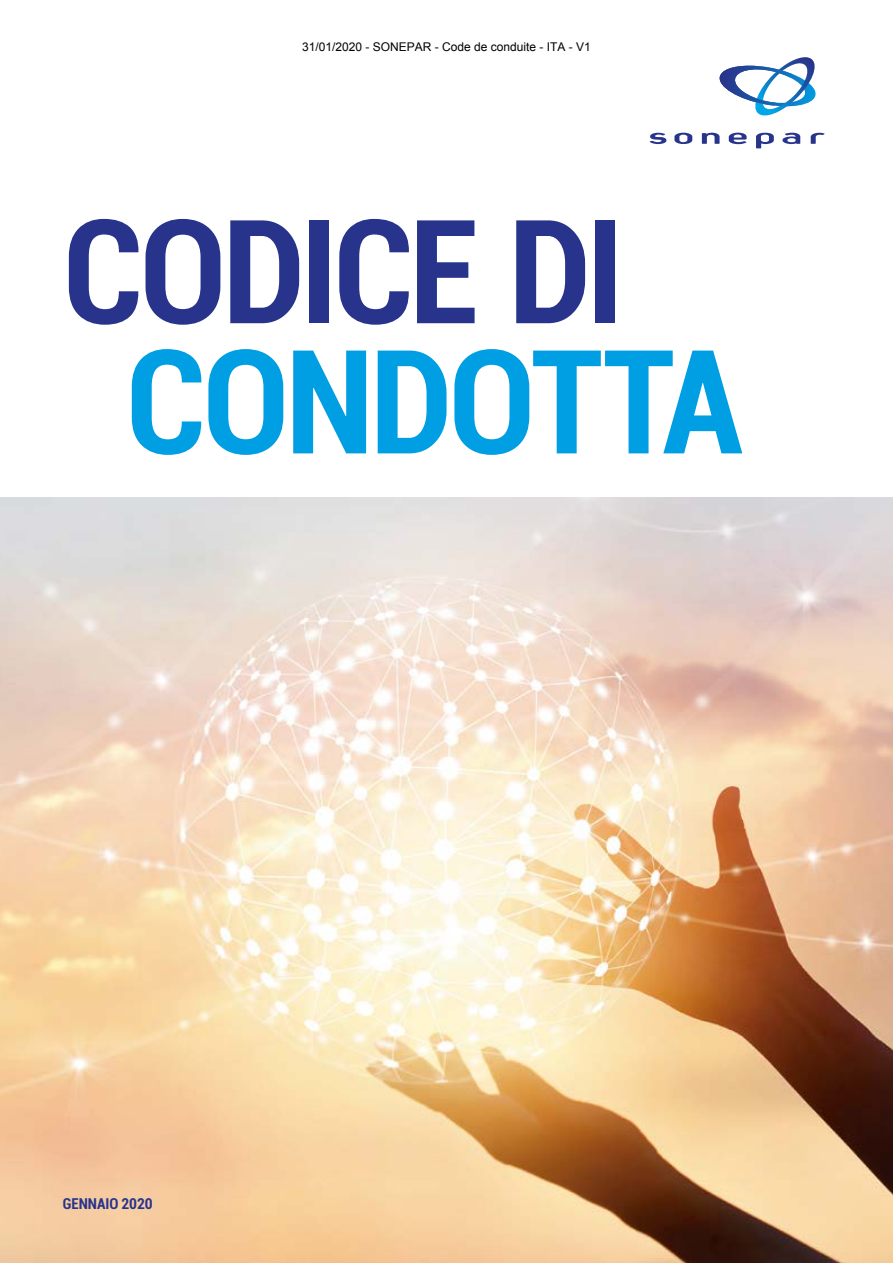
<style>
.page{position:relative;width:893px;height:1263px;background:#fff}
.page>*{position:absolute;margin:0;border:0;box-sizing:border-box;transform-origin:0 0}
.t1{font:700 condensed 144.6px "Roboto";letter-spacing:-.03em;color:#28348b}
.t2{font:700 condensed 144.6px "Roboto";letter-spacing:-.03em;color:#009fe3}
.t3{font:700 condensed 15px "Roboto";color:#28348b}
.t4{font:12px "Arial";color:#000}
</style>
<div class="page">
<img style="left:0;top:497px;width:893px;height:766px">
<svg style="left:674px;top:133px;width:18px;height:11px"></svg>
<svg style="left:702px;top:133px;width:18px;height:11px"></svg>
<svg style="left:729px;top:133px;width:18px;height:11px"></svg>
<svg style="left:756px;top:133px;width:18px;height:15px"></svg>
<svg style="left:782px;top:133px;width:18px;height:11px"></svg>
<svg style="left:811px;top:133px;width:14px;height:11px"></svg>
<svg style="left:649px;top:133px;width:17px;height:11px"></svg>
<svg style="left:719px;top:57px;width:97px;height:59px"></svg>
<p class="t4" style="left:302px;top:39px;width:290px">31/01/2020 - SONEPAR - Code de conduite - ITA - V1</p>
<h1 class="t1" style="left:63px;top:170px;width:562px">CODICE DI</h1>
<h1 class="t2" style="left:126px;top:301px;width:618px">CONDOTTA</h1>
<p class="t3" style="left:63px;top:1193px;width:91px">GENNAIO 2020</p>
</div>
